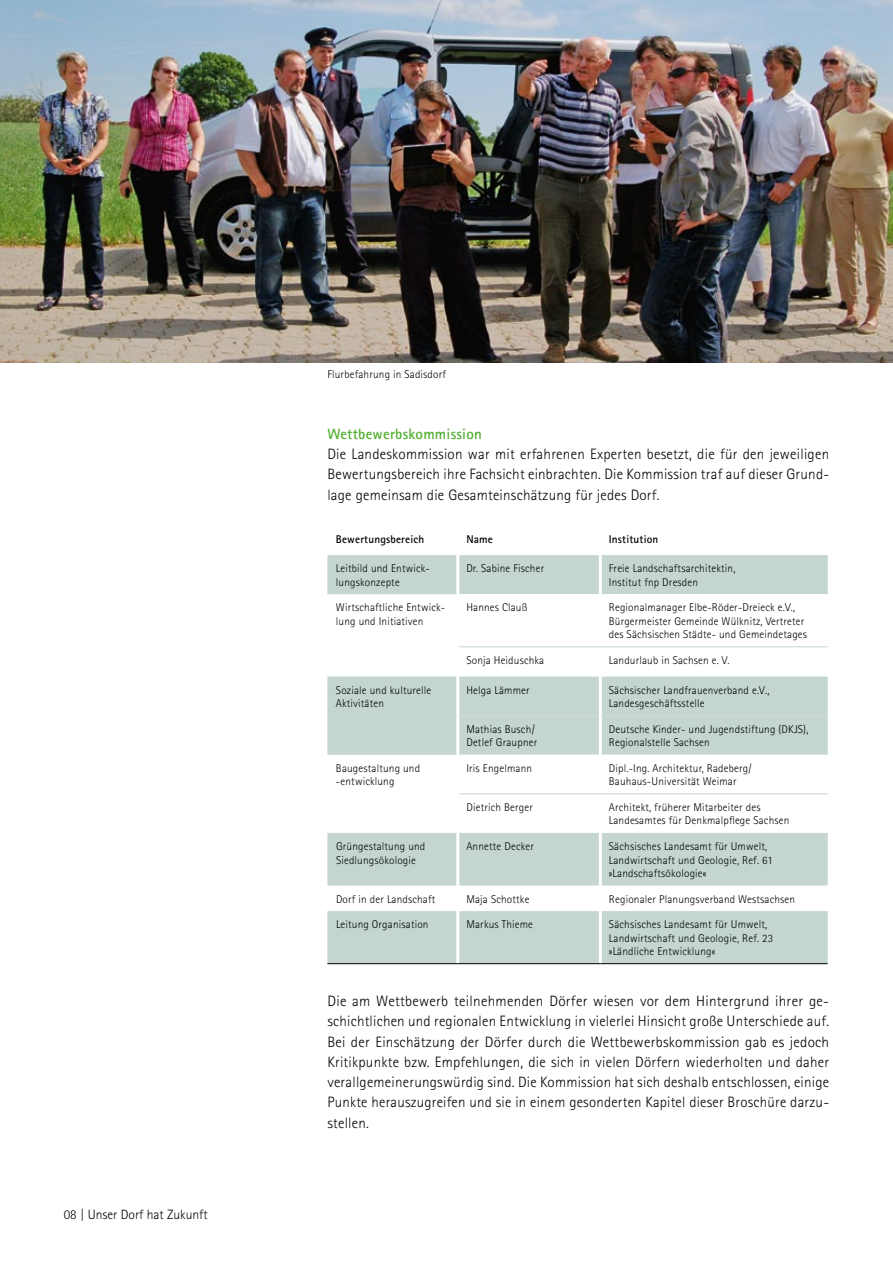
<style>
.page{position:relative;width:893px;height:1263px;background:#fff}
.page>*{position:absolute;margin:0;border:0;box-sizing:border-box;transform-origin:0 0}
.t1{font:300 15px/20.2px "Rotis Sans Serif";letter-spacing:.015em;color:#000;text-align:justify}
.t2{font:700 15px "Rotis Sans Serif";letter-spacing:.015em;color:#51ae30}
.t3{font:300 13.5px "Rotis Sans Serif";color:#000}
.t4{font:300 11.25px/13.5px "Rotis Sans Serif";letter-spacing:.015em;color:#000}
.t5{font:700 11.25px "Rotis Sans Serif";letter-spacing:.015em;color:#000}
</style>
<div class="page">
<img style="left:0;top:0;width:893px;height:362px">
<div style="left:327px;top:555px;width:501px;height:39px;background:#c4d6cd"></div>
<svg style="left:327px;top:594px;width:501px;height:201px"></svg>
<div style="left:327px;top:677px;width:501px;height:78px;background:#c4d6cd"></div>
<svg style="left:327px;top:833px;width:501px;height:130px;fill:#c4d6cd"></svg>
<hr style="left:456px;top:555px;width:3px;height:39px;background:#fff">
<hr style="left:599px;top:555px;width:3px;height:39px;background:#fff">
<hr style="left:456px;top:594px;width:3px;height:53px;background:#fff">
<hr style="left:599px;top:594px;width:3px;height:52px;background:#fff">
<hr style="left:456px;top:647px;width:3px;height:30px;background:#fff">
<hr style="left:599px;top:647px;width:3px;height:30px;background:#fff">
<hr style="left:456px;top:677px;width:3px;height:39px;background:#fff">
<hr style="left:599px;top:677px;width:3px;height:39px;background:#fff">
<hr style="left:456px;top:716px;width:3px;height:39px;background:#fff">
<hr style="left:599px;top:716px;width:3px;height:39px;background:#fff">
<hr style="left:456px;top:755px;width:3px;height:39px;background:#fff">
<hr style="left:599px;top:755px;width:3px;height:38px;background:#fff">
<hr style="left:456px;top:794px;width:3px;height:39px;background:#fff">
<hr style="left:599px;top:794px;width:3px;height:39px;background:#fff">
<hr style="left:456px;top:833px;width:3px;height:52px;background:#fff">
<hr style="left:599px;top:833px;width:3px;height:52px;background:#fff">
<hr style="left:456px;top:885px;width:3px;height:26px;background:#fff">
<hr style="left:599px;top:885px;width:3px;height:26px;background:#fff">
<hr style="left:456px;top:911px;width:3px;height:52px;background:#fff">
<hr style="left:599px;top:911px;width:3px;height:52px;background:#fff">
<hr style="left:459px;top:793px;width:141px;height:1px;background:#c4d6cd">
<hr style="left:600px;top:793px;width:228px;height:1px;background:#c4d6cd">
<hr style="left:459px;top:646px;width:141px;height:1px;background:#c4d6cd">
<hr style="left:600px;top:646px;width:228px;height:1px;background:#c4d6cd">
<hr style="left:327px;top:963px;width:131px;height:1px;background:#000">
<hr style="left:458px;top:963px;width:142px;height:1px;background:#000">
<hr style="left:600px;top:963px;width:228px;height:1px;background:#000">
<p class="t3" style="left:64px;top:1206px;width:145px">08 | Unser Dorf hat Zukunft</p>
<p class="t4" style="left:327px;top:368px;width:120px">Flurbefahrung in Sadisdorf</p>
<h1 class="t2" style="left:327px;top:424px;width:156px">Wettbewerbskommission</h1>
<h1 class="t1" style="left:327px;top:444px;width:503px">Die Landeskommission war mit erfahrenen Experten besetzt, die für den jeweiligen Bewertungsbereich ihre Fachsicht einbrachten. Die Kommission traf auf dieser Grund&shy;lage gemeinsam die Gesamteinschätzung für jedes Dorf.</h1>
<p class="t5" style="left:336px;top:532px;width:90px">Bewertungsbereich</p>
<p class="t5" style="left:466px;top:532px;width:28px">Name</p>
<p class="t5" style="left:609px;top:532px;width:51px">Institution</p>
<p class="t4" style="left:336px;top:562px;width:95px">Leitbild und Entwick&shy;lungskonzepte</p>
<p class="t4" style="left:466px;top:562px;width:79px">Dr. Sabine Fischer</p>
<p class="t4" style="left:609px;top:562px;width:128px">Freie Landschaftsarchitektin,<br>Institut fnp Dresden</p>
<p class="t4" style="left:336px;top:601px;width:111px">Wirtschaftliche Entwick&shy;lung und Initiativen</p>
<p class="t4" style="left:466px;top:601px;width:63px">Hannes Clauß</p>
<p class="t4" style="left:609px;top:601px;width:200px">Regionalmanager Elbe-Röder-Dreieck e.V.,<br>Bürgermeister Gemeinde Wülknitz, Vertreter des Sächsischen Städte- und Gemeindetages</p>
<p class="t4" style="left:466px;top:653px;width:79px">Sonja Heiduschka</p>
<p class="t4" style="left:609px;top:653px;width:122px">Landurlaub in Sachsen e. V.</p>
<p class="t4" style="left:336px;top:683px;width:97px">Soziale und kulturelle-<br>Aktivitäten</p>
<p class="t4" style="left:466px;top:683px;width:65px">Helga Lämmer</p>
<p class="t4" style="left:609px;top:683px;width:162px">Sächsischer Landfrauenverband e.V.,<br>Landesgeschäftsstelle</p>
<p class="t4" style="left:466px;top:722px;width:72px">Mathias Busch/<br>Detlef Graupner</p>
<p class="t4" style="left:609px;top:722px;width:201px">Deutsche Kinder- und Jugendstiftung (DKJS),<br>Regionalstelle Sachsen</p>
<p class="t4" style="left:336px;top:761px;width:86px">Baugestaltung und -entwicklung</p>
<p class="t4" style="left:466px;top:761px;width:67px">Iris Engelmann</p>
<p class="t4" style="left:609px;top:761px;width:144px">Dipl.-Ing. Architektur, Radeberg/<br>Bauhaus-Universität Weimar</p>
<p class="t4" style="left:466px;top:800px;width:68px">Dietrich Berger</p>
<p class="t4" style="left:609px;top:800px;width:182px">Architekt, früherer Mitarbeiter des<br>Landesamtes für Denkmalpflege Sachsen</p>
<p class="t4" style="left:336px;top:839px;width:91px">Grüngestaltung und<br>Siedlungsökologie</p>
<p class="t4" style="left:466px;top:839px;width:69px">Annette Decker</p>
<p class="t4" style="left:609px;top:839px;width:165px">Sächsisches Landesamt für Umwelt,<br>Landwirtschaft und Geologie, Ref. 61 »Landschaftsökologie«</p>
<p class="t4" style="left:336px;top:892px;width:101px">Dorf in der Landschaft</p>
<p class="t4" style="left:466px;top:892px;width:65px">Maja Schottke</p>
<p class="t4" style="left:609px;top:892px;width:188px">Regionaler Planungsverband Westsachsen</p>
<p class="t4" style="left:336px;top:918px;width:94px">Leitung Organisation</p>
<p class="t4" style="left:466px;top:918px;width:68px">Markus Thieme</p>
<p class="t4" style="left:609px;top:918px;width:166px">Sächsisches Landesamt für Umwelt,<br>Landwirtschaft und Geologie, Ref. 23 »Ländliche Entwicklung«</p>
<p class="t1" style="left:327px;top:991px;width:503px">Die am Wettbewerb teilnehmenden Dörfer wiesen vor dem Hintergrund ihrer ge&shy;schichtlichen und regionalen Entwicklung in vielerlei Hinsicht große Unterschiede auf.<br>Bei der Einschätzung der Dörfer durch die Wettbewerbskommission gab es jedoch Kritikpunkte bzw. Empfehlungen, die sich in vielen Dörfern wiederholten und daher verallgemeinerungswürdig sind. Die Kommission hat sich deshalb entschlossen, einige Punkte herauszugreifen und sie in einem gesonderten Kapitel dieser Broschüre darzu&shy;stellen.</p>
</div>
